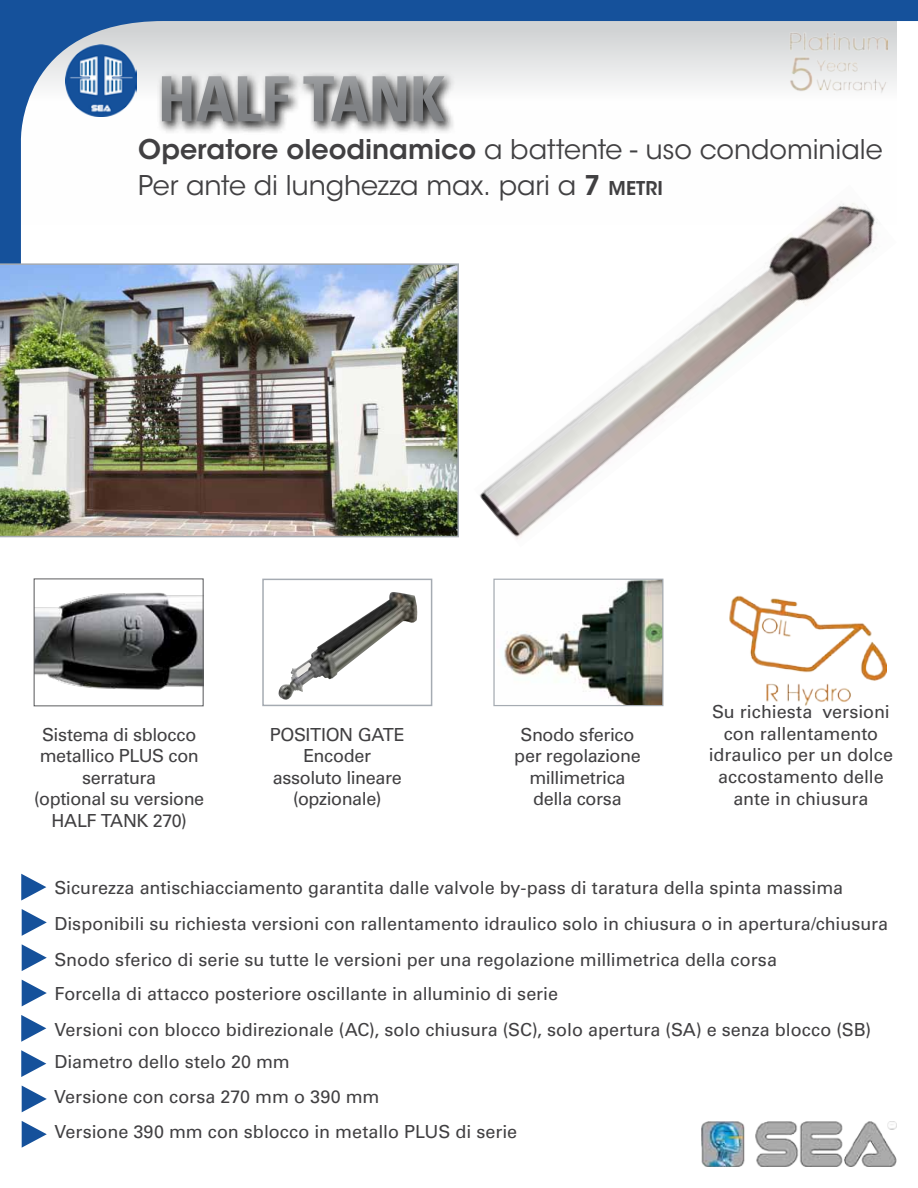
<style>
.page{position:relative;width:918px;height:1188px;background:#fff}
.page>*{position:absolute;margin:0;border:0;box-sizing:border-box;transform-origin:0 0}
.t1{font:700 condensed 62.4px "Univers LT Std";color:#808285}
.t2{font:27px/36px "ITC Avant Garde Std";letter-spacing:-.005em;color:#414042}
.t3{font:18px/21.6px "Univers LT Std";letter-spacing:-.005em;color:#414042}
.t4{font:18px/21.6px "Univers LT Std";letter-spacing:-.025em;color:#414042;text-align:center}
.s1{font-weight:600}
.s2{font-weight:600;font-size:18.9px}
</style>
<div class="page">
<img style="left:36px;top:592px;width:165px;height:98px">
<img style="left:479px;top:447px;width:145px;height:92px">
<div style="left:262px;top:579px;width:170px;height:127px;border:2px solid #a5abb2"></div>
<img style="left:504px;top:581px;width:157px;height:123px">
<div style="left:493px;top:579px;width:170px;height:127px;border:1px solid #a5abb2"></div>
<svg style="left:21px;top:1050px;width:25px;height:27px"></svg>
<svg style="left:22px;top:980px;width:25px;height:26px"></svg>
<svg style="left:21px;top:1015px;width:25px;height:27px"></svg>
<svg style="left:22px;top:944px;width:25px;height:27px"></svg>
<svg style="left:22px;top:909px;width:25px;height:27px"></svg>
<svg style="left:21px;top:874px;width:25px;height:27px"></svg>
<img style="left:701px;top:1121px;width:196px;height:46px">
<svg style="left:0;top:0;width:918px;height:447px"></svg>
<img style="left:0;top:263px;width:459px;height:274px">
<img style="left:729px;top:595px;width:157px;height:111px">
<img style="left:278px;top:592px;width:140px;height:108px">
<svg style="left:296px;top:662px;width:15px;height:15px"></svg>
<img style="left:788px;top:22px;width:99px;height:78px">
<svg style="left:22px;top:1121px;width:25px;height:27px"></svg>
<svg style="left:22px;top:1086px;width:25px;height:26px"></svg>
<h1 class="t1" style="left:158px;top:61px;width:289px">HALF TANK</h1>
<h2 class="t2" style="left:138px;top:132px;width:746px"><span class="s1">Operatore oleodinamico</span> a battente - uso condominiale<br>Per ante di lunghezza max. pari a <span class="s1">7</span> <span class="s2">METRI</span></h2>
<p class="t4" style="left:34px;top:723px;width:172px">Sistema di sblocco metallico PLUS con serratura<br>(optional su versione<br>HALF TANK 270)</p>
<p class="t4" style="left:270px;top:723px;width:137px">POSITION GATE<br>Encoder assoluto lineare (opzionale)</p>
<p class="t3" style="left:514px;top:723px;width:128px;text-align:center">Snodo sferico per regolazione millimetrica della corsa</p>
<p class="t3" style="left:709px;top:701px;width:186px;text-align:center">Su richiesta versioni con rallentamento idraulico per un dolce accostamento delle ante in chiusura</p>
<p class="t3" style="left:54px;top:870px;width:835px;line-height:35.4px">Sicurezza antischiacciamento garantita dalle valvole by-pass di taratura della spinta massima Disponibili su richiesta versioni con rallentamento idraulico solo in chiusura o in apertura/chiusura Snodo sferico di serie su tutte le versioni per una regolazione millimetrica della corsa<br>Forcella di attacco posteriore oscillante in alluminio di serie<br>Versioni con blocco bidirezionale (AC), solo chiusura (SC), solo apertura (SA) e senza blocco (SB)</p>
<p class="t3" style="left:54px;top:1044px;width:465px;line-height:35px">Diametro dello stelo 20 mm<br>Versione con corsa 270 mm o 390 mm<br>Versione 390 mm con sblocco in metallo PLUS di serie</p>
</div>
